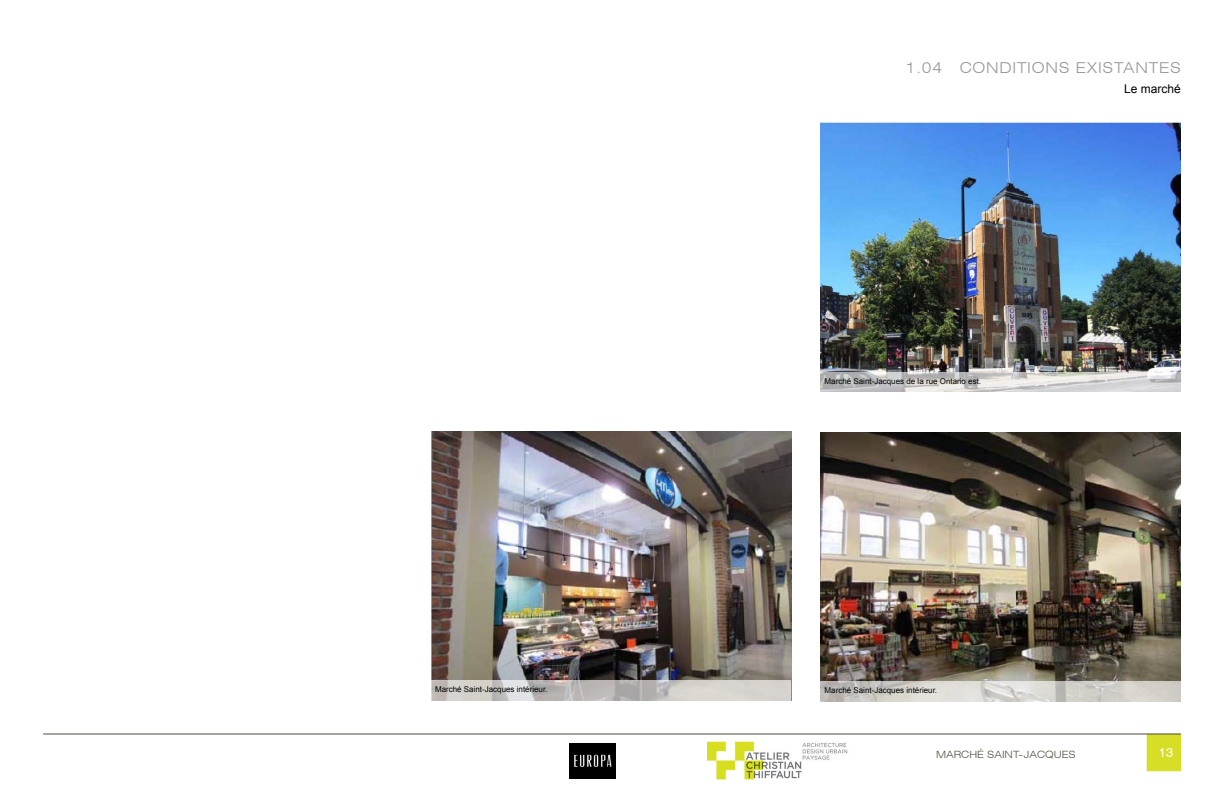
<style>
.page{position:relative;width:1224px;height:792px;background:#fff}
.page>*{position:absolute;margin:0;border:0;box-sizing:border-box;transform-origin:0 0}
.t1{font:300 expanded 15px "Swiss 721 BT";letter-spacing:.05em;color:#939598}
.t2{font:13px "Swiss 721 BT";color:#fff}
.t3{font:12px "Arial";color:#000}
.t4{font:300 expanded 10px "Swiss 721 BT";color:#4f4c3c}
.t5{font:8px "Arial";color:#000}
</style>
<div class="page">
<div style="left:1147px;top:734px;width:34px;height:37px;background:#d6df26"></div>
<hr style="left:43px;top:734px;width:1138px;height:1px;background:#4e4b3d">
<img style="left:708px;top:742px;width:140px;height:37px">
<img style="left:570px;top:743px;width:46px;height:36px">
<img style="left:820px;top:122px;width:360px;height:250px">
<img style="left:432px;top:431px;width:360px;height:270px">
<img style="left:820px;top:432px;width:360px;height:249px">
<svg style="left:820px;top:372px;width:361px;height:20px;background:#d0cfce"></svg>
<svg style="left:820px;top:681px;width:361px;height:21px;background:#d2d0cb"></svg>
<svg style="left:431px;top:681px;width:360px;height:20px;background:#c8c6c3"></svg>
<h1 class="t1" style="left:906px;top:58px;width:276px">1.04 CONDITIONS EXISTANTES</h1>
<h3 class="t3" style="left:1124px;top:81px;width:58px">Le marché</h3>
<p class="t5" style="left:825px;top:376px;width:158px">Marché Saint-Jacques de la rue Ontario est.</p>
<p class="t5" style="left:435px;top:684px;width:114px">Marché Saint-Jacques intérieur.</p>
<p class="t5" style="left:825px;top:685px;width:114px">Marché Saint-Jacques intérieur.</p>
<p class="t4" style="left:936px;top:748px;width:141px">MARCHÉ SAINT-JACQUES</p>
<h2 class="t2" style="left:1159px;top:745px;width:16px">13</h2>
</div>
